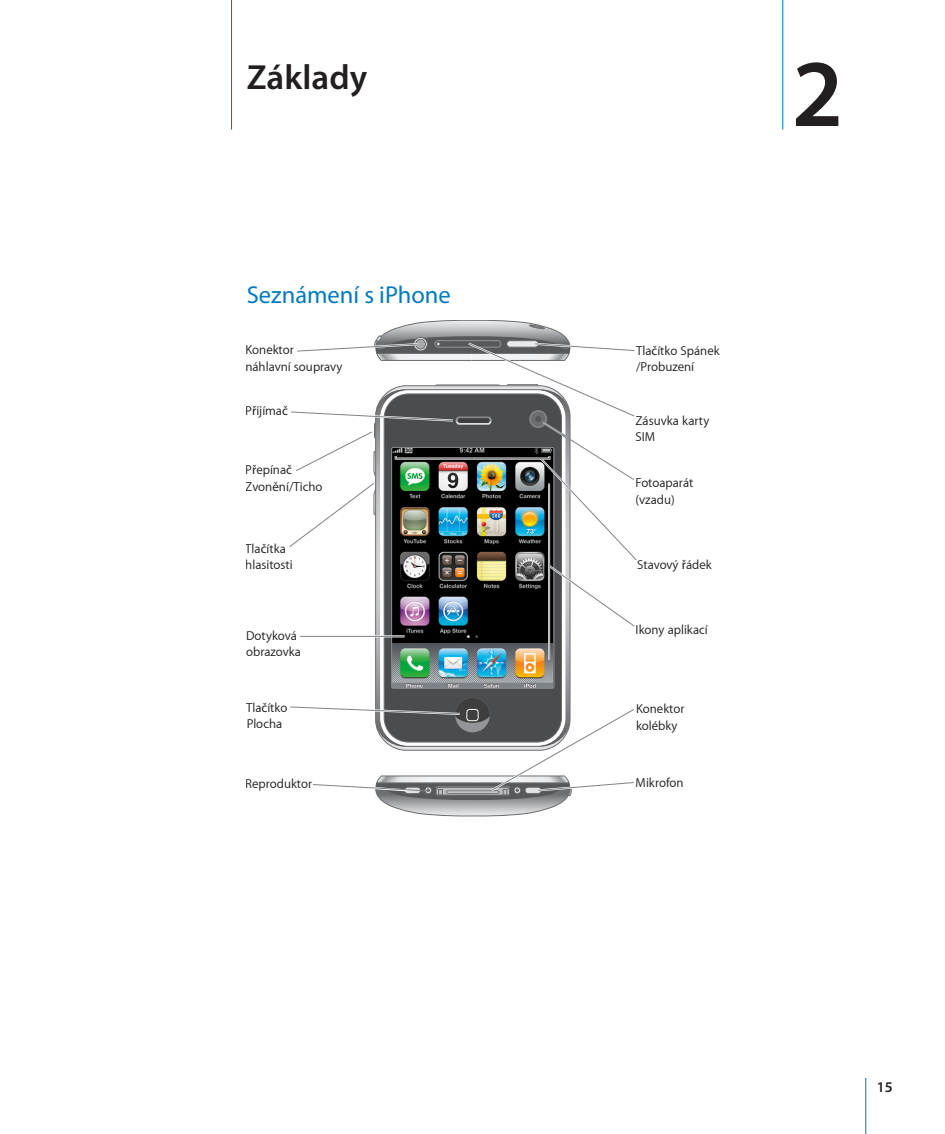
<style>
.page{position:relative;width:945px;height:1134px;background:#fff}
.page>*{position:absolute;margin:0;border:0;box-sizing:border-box;transform-origin:0 0}
.t1{font:600 96.25px "Myriad Pro";color:#231f20}
.t2{font:600 35px "Myriad Pro";color:#231f20}
.t3{font:24.5px "Myriad Pro";color:#007ac2}
.t4{font:600 14.88px "Myriad Pro";color:#231f20}
.t5{font:13.12px/16.6px "Myriad Set Text";color:#231f20}
.s1{font-family:"Myriad Pro"}
</style>
<div class="page">
<hr style="left:231px;top:0;width:1px;height:130px;background:#007ac2">
<hr style="left:865px;top:1078px;width:1px;height:56px;background:#007ac2">
<svg style="left:384px;top:394px;width:177px;height:348px;background:#555658"></svg>
<img style="left:393px;top:629px;width:159px;height:58px">
<hr style="left:300px;top:635px;width:105px;height:2px;background:#fff">
<svg style="left:290px;top:698px;width:344px;height:118px"></svg>
<hr style="left:300px;top:636px;width:105px;height:1px;background:#808285">
<hr style="left:548px;top:484px;width:2px;height:176px;background:#fff">
<hr style="left:549px;top:484px;width:1px;height:176px;background:#808285">
<svg style="left:289px;top:320px;width:348px;height:309px"></svg>
<hr style="left:782px;top:0;width:1px;height:130px;background:#007ac2">
<h2 class="t2" style="left:247px;top:55px;width:122px">Základy</h2>
<h3 class="t3" style="left:247px;top:279px;width:206px">Seznámení s iPhone</h3>
<p class="t5" style="left:245px;top:341px;width:99px">Konektor náhlavní soupravy</p>
<p class="t5" style="left:245px;top:402px;width:44px">P<span class="s1">ř</span>ijíma<span class="s1">č</span></p>
<p class="t5" style="left:245px;top:461px;width:79px">P<span class="s1">ř</span>epína<span class="s1">č<br></span>Zvon<span class="s1">ě</span>ní/Ticho</p>
<p class="t5" style="left:245px;top:540px;width:49px">Tla<span class="s1">č</span>ítka hlasitosti</p>
<p class="t5" style="left:246px;top:627px;width:56px">Dotyková obrazovka</p>
<p class="t5" style="left:246px;top:699px;width:43px">Tla<span class="s1">č</span>ítko<br>Plocha</p>
<p class="t5" style="left:245px;top:775px;width:68px">Reproduktor</p>
<h1 class="t1" style="left:792px;top:32px;width:53px">2</h1>
<p class="t5" style="left:636px;top:342px;width:85px">Tla<span class="s1">č</span>ítko Spánek /Probuzení</p>
<p class="t5" style="left:636px;top:412px;width:75px">Zásuvka karty<br>SIM</p>
<p class="t5" style="left:636px;top:474px;width:59px">Fotoaparát (vzadu)</p>
<p class="t5" style="left:637px;top:556px;width:76px">Stavový <span class="s1">ř</span>ádek</p>
<p class="t5" style="left:636px;top:621px;width:74px">Ikony aplikací</p>
<p class="t5" style="left:636px;top:700px;width:50px">Konektor kolébky</p>
<p class="t5" style="left:636px;top:774px;width:50px">Mikrofon</p>
<p class="t4" style="left:877px;top:1078px;width:17px">15</p>
</div>
